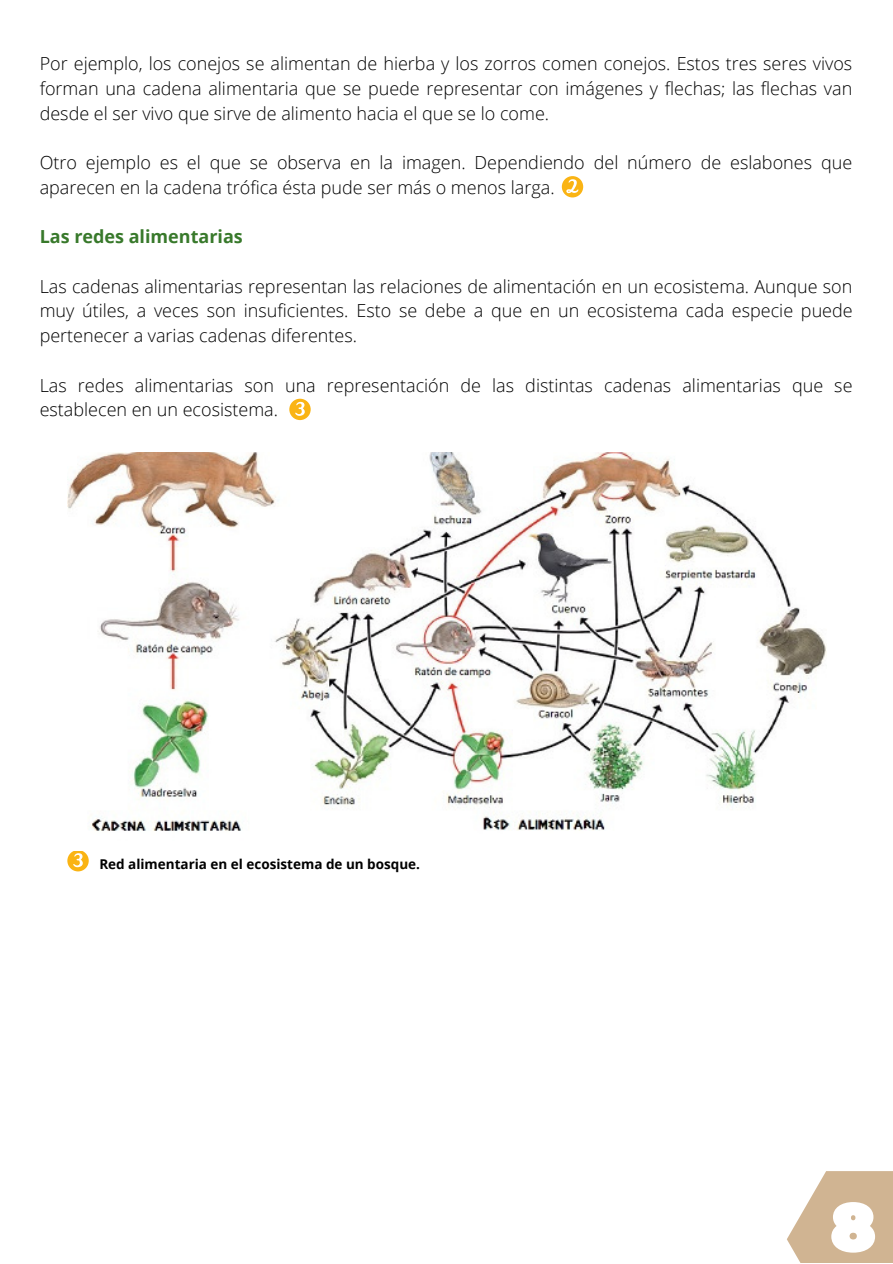
<style>
.page{position:relative;width:893px;height:1264px;background:#fff}
.page>*{position:absolute;margin:0;border:0;box-sizing:border-box;transform-origin:0 0}
.t1{font:300 18px/24.8px "Open Sans";color:#000;text-align:justify}
.t2{font:700 18px "Open Sans";color:#38792b}
.t3{font:700 13.5px "Open Sans";color:#000}
</style>
<div class="page">
<svg style="left:561px;top:176px;width:22px;height:21px"></svg>
<svg style="left:67px;top:851px;width:22px;height:20px"></svg>
<svg style="left:289px;top:399px;width:21px;height:21px"></svg>
<img style="left:67px;top:452px;width:759px;height:379px">
<svg style="left:787px;top:1171px;width:105px;height:91px;fill:#d0b492"></svg>
<svg style="left:831px;top:1201px;width:44px;height:51px"></svg>
<p class="t1" style="left:40px;top:51px;width:814px">Por ejemplo, los conejos se alimentan de hierba y los zorros comen conejos. Estos tres seres vivos forman una cadena alimentaria que se puede representar con imágenes y flechas; las flechas van desde el ser vivo que sirve de alimento hacia el que se lo come.</p>
<p class="t1" style="left:40px;top:150px;width:813px">Otro ejemplo es el que se observa en la imagen. Dependiendo del número de eslabones que aparecen en la cadena trófica ésta pude ser más o menos larga.</p>
<p class="t2" style="left:40px;top:224px;width:204px">Las redes alimentarias</p>
<p class="t1" style="left:40px;top:273px;width:814px">Las cadenas alimentarias representan las relaciones de alimentación en un ecosistema. Aunque son muy útiles, a veces son insuficientes. Esto se debe a que en un ecosistema cada especie puede pertenecer a varias cadenas diferentes.</p>
<p class="t1" style="left:40px;top:372px;width:814px">Las redes alimentarias son una representación de las distintas cadenas alimentarias que se establecen en un ecosistema.</p>
<p class="t3" style="left:99px;top:854px;width:322px">Red alimentaria en el ecosistema de un bosque.</p>
</div>
